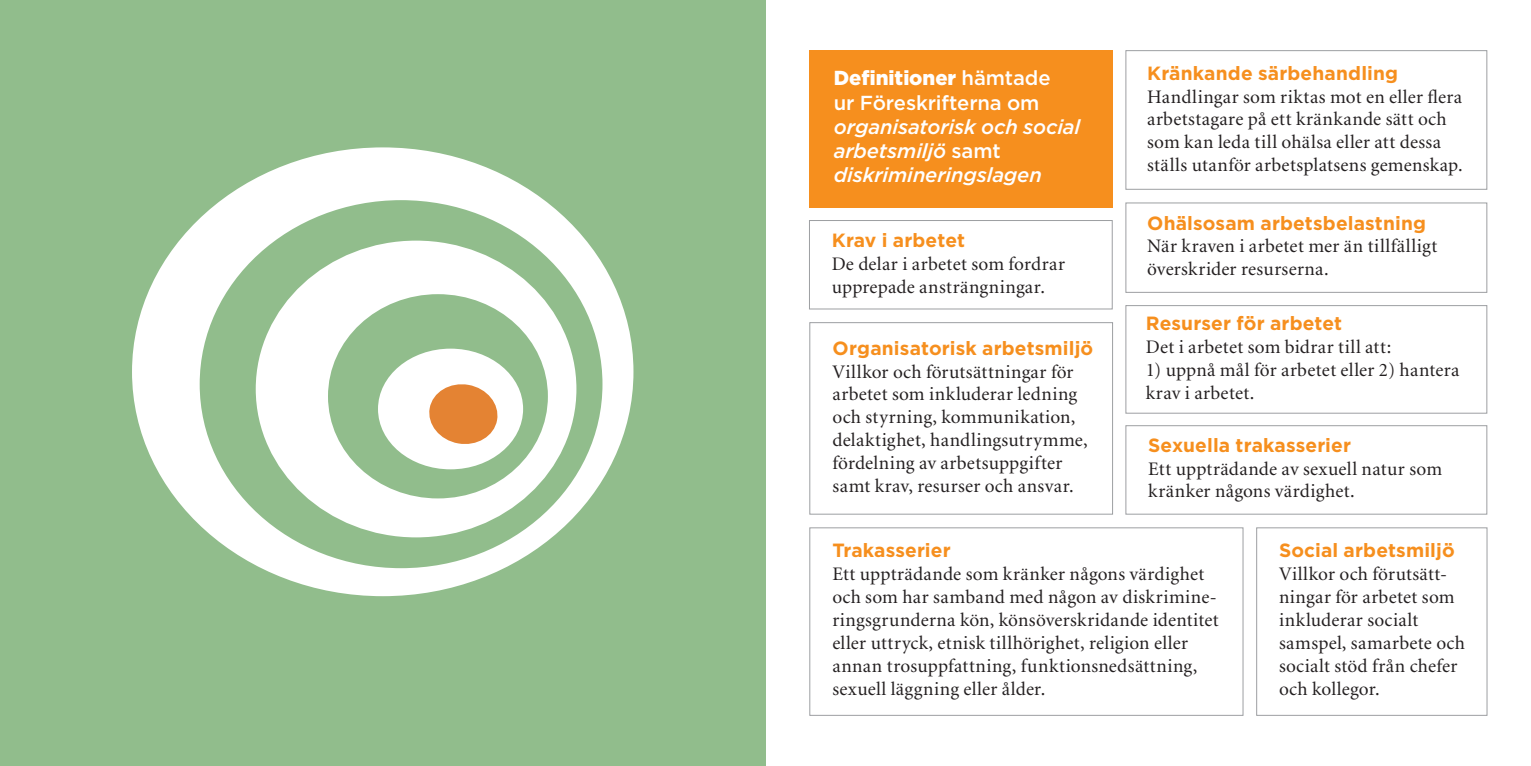
<style>
.page{position:relative;width:1531px;height:766px;background:#fff}
.page>*{position:absolute;margin:0;border:0;box-sizing:border-box;transform-origin:0 0}
.t1{font:italic 500 20.25px/24.3px "Gotham";letter-spacing:-.005em;color:#fff}
.t2{font:500 20.25px/24.3px "Gotham";letter-spacing:-.005em;color:#fff}
.t3{font:19.12px/22.9px "Minion";letter-spacing:.015em;color:#231f20}
.t4{font:700 19.12px "Gotham";letter-spacing:.01em;color:#f68f1e}
.s1{font-weight:900}
.s2{font-style:normal}
</style>
<div class="page">
<div style="left:0;top:0;width:765px;height:765px;background:#91bd8c"></div>
<div style="left:132px;top:147px;width:501px;height:449px;background:#fff;border-radius:50%"></div>
<div style="left:200px;top:200px;width:402px;height:368px;background:#91bd8c;border-radius:50%"></div>
<div style="left:256px;top:240px;width:320px;height:297px;background:#fff;border-radius:50%"></div>
<div style="left:328px;top:294px;width:220px;height:204px;background:#91bd8c;border-radius:50%"></div>
<div style="left:378px;top:348px;width:145px;height:121px;background:#fff;border-radius:50%"></div>
<svg style="left:429px;top:384px;width:69px;height:60px"></svg>
<div style="left:1125px;top:202px;width:362px;height:91px;border:1px solid #9d9fa2"></div>
<div style="left:1256px;top:527px;width:231px;height:188px;border:1px solid #9d9fa2"></div>
<div style="left:809px;top:527px;width:434px;height:188px;border:1px solid #9d9fa2"></div>
<div style="left:1125px;top:305px;width:362px;height:108px;border:1px solid #9d9fa2"></div>
<div style="left:809px;top:322px;width:304px;height:192px;border:1px solid #9d9fa2"></div>
<div style="left:809px;top:220px;width:303px;height:89px;border:1px solid #9d9fa2"></div>
<div style="left:1125px;top:50px;width:362px;height:140px;border:1px solid #9d9fa2"></div>
<div style="left:809px;top:50px;width:303px;height:158px;background:#f68f1e"></div>
<div style="left:1125px;top:425px;width:362px;height:89px;border:1px solid #9d9fa2"></div>
<p class="t2" style="left:834px;top:66px;width:218px"><span class="s1">Definitioner</span> hämtade ur Föreskrifterna om</p>
<p class="t1" style="left:834px;top:114px;width:248px">organisatorisk och social arbetsmiljö <span class="s2">samt </span>diskrimineringslagen</p>
<p class="t4" style="left:832px;top:227px;width:135px">Krav i arbetet</p>
<p class="t3" style="left:832px;top:253px;width:235px">De delar i arbetet som fordrar upprepade ansträngningar.</p>
<p class="t4" style="left:832px;top:335px;width:262px">Organisatorisk arbetsmiljö</p>
<p class="t3" style="left:832px;top:360px;width:257px">Villkor och förutsättningar för arbetet som inkluderar ledning och styrning, kommunikation, delaktighet, handlingsutrymme, fördelning av arbetsuppgifter samt krav, resurser och ansvar.</p>
<p class="t4" style="left:1147px;top:60px;width:252px">Kränkande särbehandling</p>
<p class="t3" style="left:1147px;top:86px;width:317px">Handlingar som riktas mot en eller flera arbetstagare på ett kränkande sätt och som kan leda till ohälsa eller att dessa ställs utanför arbetsplatsens gemenskap.</p>
<p class="t4" style="left:1147px;top:210px;width:280px">Ohälsosam arbetsbelastning</p>
<p class="t3" style="left:1147px;top:235px;width:292px">När kraven i arbetet mer än tillfälligt överskrider resurserna.</p>
<p class="t4" style="left:1146px;top:310px;width:198px">Resurser för arbetet</p>
<p class="t3" style="left:1146px;top:335px;width:247px">Det i arbetet som bidrar till att:</p>
<p class="t3" style="left:1146px;top:358px;width:315px">1) uppnå mål för arbetet eller 2) hantera krav i arbetet.</p>
<p class="t4" style="left:1148px;top:432px;width:204px">Sexuella trakasserier</p>
<p class="t3" style="left:1148px;top:457px;width:295px">Ett uppträdande av sexuell natur som kränker någons värdighet.</p>
<p class="t4" style="left:832px;top:537px;width:120px">Trakasserier</p>
<p class="t3" style="left:832px;top:563px;width:388px">Ett uppträdande som kränker någons värdighet och som har samband med någon av diskrimine&shy;ringsgrunderna kön, könsöverskridande identitet eller uttryck, etnisk tillhörighet, religion eller annan trosuppfattning, funktionsnedsättning, sexuell läggning eller ålder.</p>
<p class="t4" style="left:1279px;top:537px;width:177px">Social arbetsmiljö</p>
<p class="t3" style="left:1279px;top:563px;width:187px">Villkor och förutsätt&shy;ningar för arbetet som inkluderar socialt samspel, samarbete och socialt stöd från chefer och kollegor.</p>
</div>
